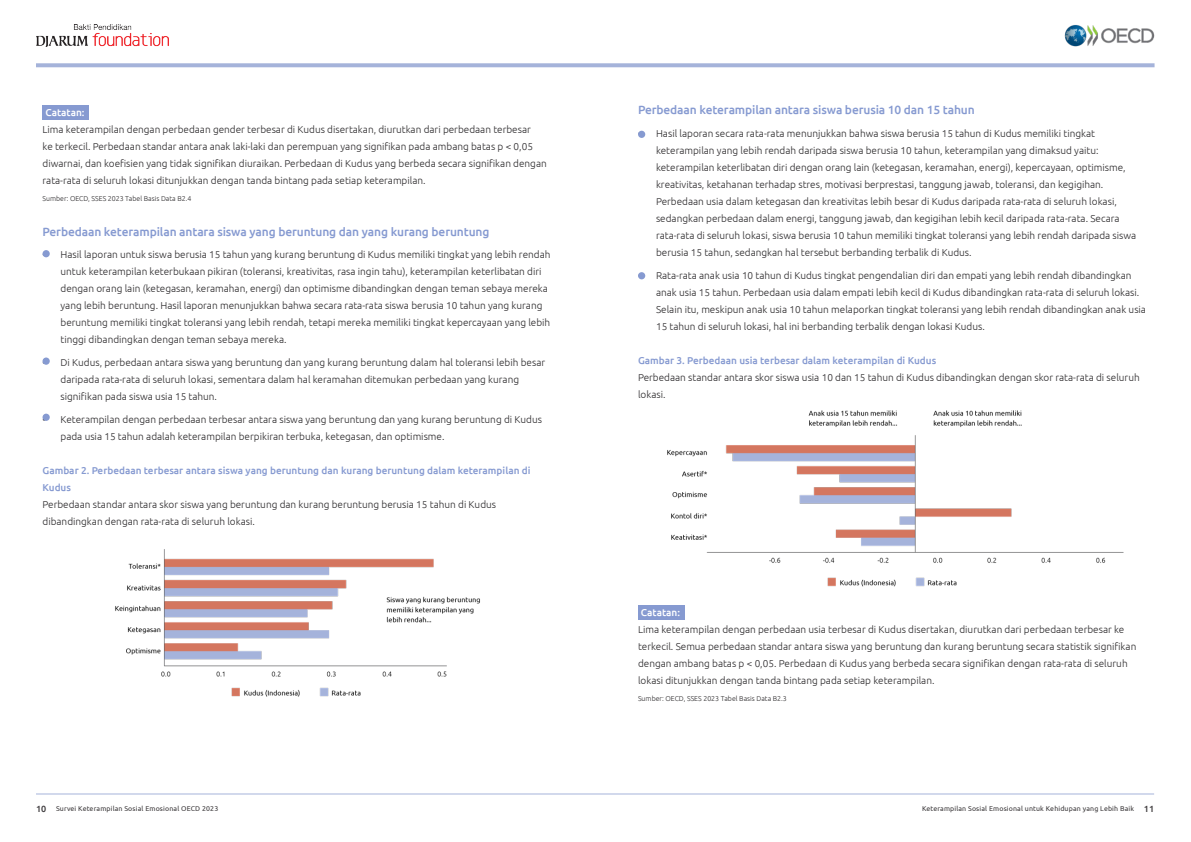
<style>
.page{position:relative;width:1191px;height:842px;background:#fff}
.page>*{position:absolute;margin:0;border:0;box-sizing:border-box;transform-origin:0 0}
.t1{font:500 12px "Ubuntu";letter-spacing:-.01em;color:#869ad1}
.t2{font:300 10px/17px "Ubuntu";color:#2c2a2c}
.t3{font:500 10px/17px "Ubuntu";color:#869ad1}
.t4{font:500 10px "Ubuntu";color:#fff}
.t5{font:7px "Ubuntu";letter-spacing:.02em;color:#3b383a}
.t6{font:300 7px "Ubuntu";color:#2c2a2c}
.s1{font-weight:500;font-size:9px}
</style>
<div class="page">
<img style="left:1064px;top:25px;width:90px;height:22px">
<img style="left:36px;top:24px;width:133px;height:22px">
<svg style="left:36px;top:63px;width:1118px;height:4px;background:#abb8dc"></svg>
<hr style="left:36px;top:794px;width:1118px;height:1px;background:#a5b3da">
<img style="left:115px;top:549px;width:365px;height:148px">
<div style="left:43px;top:250px;width:7px;height:7px;background:#869ad1;border-radius:50%"></div>
<div style="left:43px;top:357px;width:7px;height:8px;background:#869ad1;border-radius:50%"></div>
<div style="left:43px;top:414px;width:7px;height:7px;background:#869ad1;border-radius:50%"></div>
<div style="left:43px;top:105px;width:46px;height:14px;background:#869ad1"></div>
<img style="left:667px;top:410px;width:457px;height:177px">
<div style="left:638px;top:131px;width:7px;height:7px;background:#869ad1;border-radius:50%"></div>
<div style="left:638px;top:272px;width:7px;height:7px;background:#869ad1;border-radius:50%"></div>
<div style="left:638px;top:605px;width:46px;height:14px;background:#869ad1"></div>
<p class="t4" style="left:45px;top:106px;width:41px">Catatan:</p>
<p class="t2" style="left:43px;top:121px;width:506px">Lima keterampilan dengan perbedaan gender terbesar di Kudus disertakan, diurutkan dari perbedaan terbesar<br>ke terkecil. Perbedaan standar antara anak laki-laki dan perempuan yang signifikan pada ambang batas p &lt; 0,05 diwarnai, dan koefisien yang tidak signifikan diuraikan. Perbedaan di Kudus yang berbeda secara signifikan dengan rata-rata di seluruh lokasi ditunjukkan dengan tanda bintang pada setiap keterampilan.</p>
<p class="t6" style="left:43px;top:194px;width:150px">Sumber: OECD, SSES 2023 Tabel Basis Data B2.4</p>
<p class="t1" style="left:43px;top:224px;width:448px">Perbedaan keterampilan antara siswa yang beruntung dan yang kurang beruntung</p>
<p class="t2" style="left:61px;top:246px;width:491px;text-indent:-18px">• Hasil laporan untuk siswa berusia 15 tahun yang kurang beruntung di Kudus memiliki tingkat yang lebih rendah untuk keterampilan keterbukaan pikiran (toleransi, kreativitas, rasa ingin tahu), keterampilan keterlibatan diri dengan orang lain (ketegasan, keramahan, energi) dan optimisme dibandingkan dengan teman sebaya mereka yang lebih beruntung. Hasil laporan menunjukkan bahwa secara rata-rata siswa berusia 10 tahun yang kurang beruntung memiliki tingkat toleransi yang lebih rendah, tetapi mereka memiliki tingkat kepercayaan yang lebih tinggi dibandingkan dengan teman sebaya mereka.</p>
<p class="t2" style="left:61px;top:354px;width:486px;text-indent:-18px">• Di Kudus, perbedaan antara siswa yang beruntung dan yang kurang beruntung dalam hal toleransi lebih besar daripada rata-rata di seluruh lokasi, sementara dalam hal keramahan ditemukan perbedaan yang kurang signifikan pada siswa usia 15 tahun.</p>
<p class="t2" style="left:61px;top:410px;width:483px;text-indent:-18px">• Keterampilan dengan perbedaan terbesar antara siswa yang beruntung dan yang kurang beruntung di Kudus pada usia 15 tahun adalah keterampilan berpikiran terbuka, ketegasan, dan optimisme.</p>
<p class="t3" style="left:43px;top:461px;width:489px">Gambar 2. Perbedaan terbesar antara siswa yang beruntung dan kurang beruntung dalam keterampilan di<br>Kudus</p>
<p class="t2" style="left:43px;top:495px;width:455px">Perbedaan standar antara skor siswa yang beruntung dan kurang beruntung berusia 15 tahun di Kudus dibandingkan dengan rata-rata di seluruh lokasi.</p>
<p class="t1" style="left:638px;top:102px;width:338px">Perbedaan keterampilan antara siswa berusia 10 dan 15 tahun</p>
<p class="t2" style="left:656px;top:125px;width:482px;text-indent:-18px">• Hasil laporan secara rata-rata menunjukkan bahwa siswa berusia 15 tahun di Kudus memiliki tingkat keterampilan yang lebih rendah daripada siswa berusia 10 tahun, keterampilan yang dimaksud yaitu: keterampilan keterlibatan diri dengan orang lain (ketegasan, keramahan, energi), kepercayaan, optimisme, kreativitas, ketahanan terhadap stres, motivasi berprestasi, tanggung jawab, toleransi, dan kegigihan.<br>Perbedaan usia dalam ketegasan dan kreativitas lebih besar di Kudus daripada rata-rata di seluruh lokasi, sedangkan perbedaan dalam energi, tanggung jawab, dan kegigihan lebih kecil daripada rata-rata. Secara rata-rata di seluruh lokasi, siswa berusia 10 tahun memiliki tingkat toleransi yang lebih rendah daripada siswa berusia 15 tahun, sedangkan hal tersebut berbanding terbalik di Kudus.</p>
<p class="t2" style="left:656px;top:266px;width:491px;text-indent:-18px">• Rata-rata anak usia 10 tahun di Kudus tingkat pengendalian diri dan empati yang lebih rendah dibandingkan anak usia 15 tahun. Perbedaan usia dalam empati lebih kecil di Kudus dibandingkan rata-rata di seluruh lokasi.<br>Selain itu, meskipun anak usia 10 tahun melaporkan tingkat toleransi yang lebih rendah dibandingkan anak usia 15 tahun di seluruh lokasi, hal ini berbanding terbalik dengan lokasi Kudus.</p>
<p class="t3" style="left:638px;top:351px;width:300px">Gambar 3. Perbedaan usia terbesar dalam keterampilan di Kudus</p>
<p class="t2" style="left:638px;top:368px;width:503px">Perbedaan standar antara skor siswa usia 10 dan 15 tahun di Kudus dibandingkan dengan skor rata-rata di seluruh lokasi.</p>
<p class="t4" style="left:641px;top:606px;width:41px">Catatan:</p>
<p class="t2" style="left:638px;top:620px;width:500px">Lima keterampilan dengan perbedaan usia terbesar di Kudus disertakan, diurutkan dari perbedaan terbesar ke terkecil. Semua perbedaan standar antara siswa yang beruntung dan kurang beruntung secara statistik signifikan dengan ambang batas p &lt; 0,05. Perbedaan di Kudus yang berbeda secara signifikan dengan rata-rata di seluruh lokasi ditunjukkan dengan tanda bintang pada setiap keterampilan.</p>
<p class="t6" style="left:638px;top:694px;width:150px">Sumber: OECD, SSES 2023 Tabel Basis Data B2.3</p>
<p class="t5" style="left:36px;top:805px;width:184px"><span class="s1">10</span> Survei Keterampilan Sosial Emosional OECD 2023</p>
<p class="t5" style="left:922px;top:805px;width:233px">Keterampilan Sosial Emosional untuk Kehidupan yang Lebih Baik <span class="s1">11</span></p>
</div>
